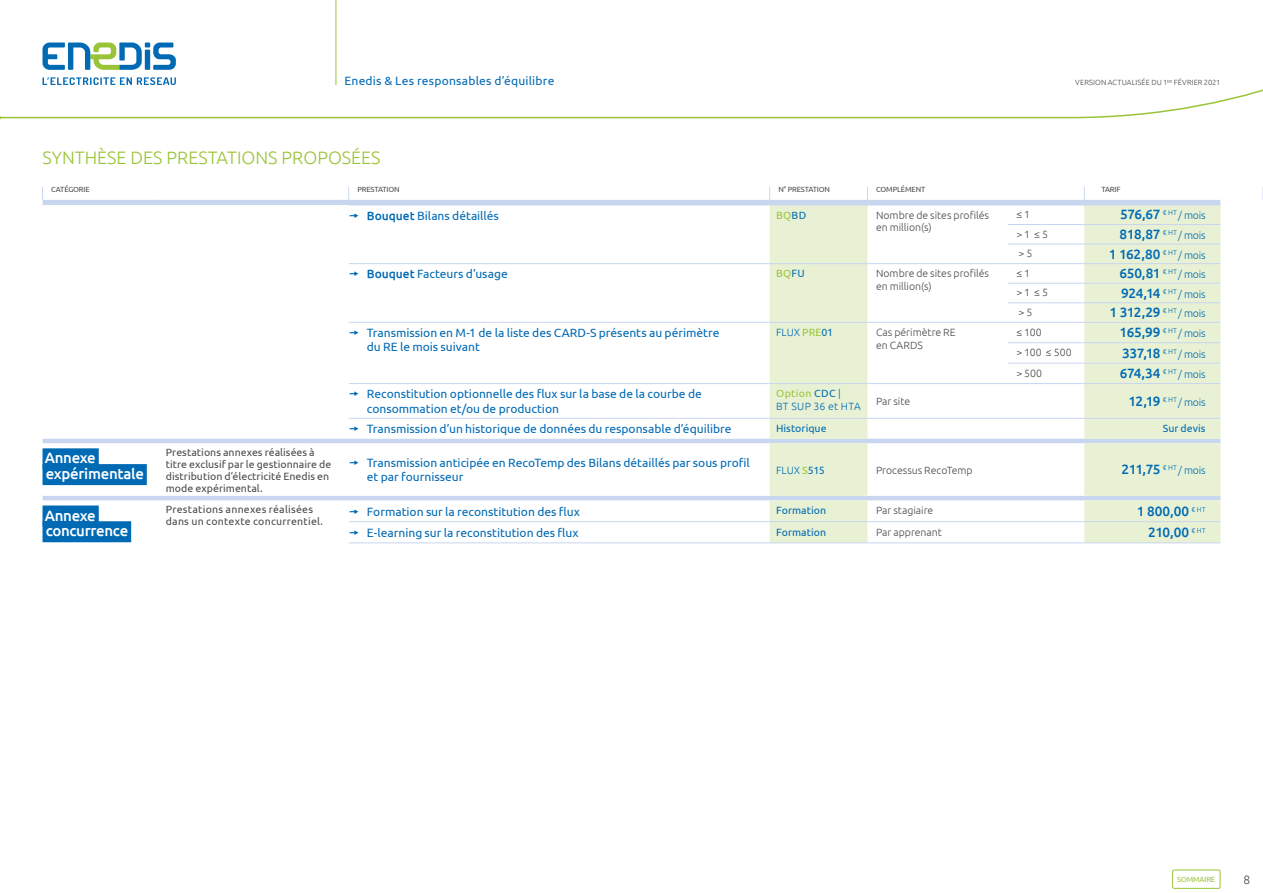
<style>
.page{position:relative;width:1263px;height:893px;background:#fff}
.page>*{position:absolute;margin:0;border:0;box-sizing:border-box;transform-origin:0 0}
.t1{font:300 18px "Ubuntu";color:#9ac437}
.t2{font:500 15px/15.8px "Ubuntu";letter-spacing:-.02em;color:#fff}
.t3{font:500 13.5px "Ubuntu";letter-spacing:-.025em;color:#006ab4}
.t4{font:12px/13.5px "Ubuntu";letter-spacing:-.005em;color:#006ab4}
.t5{font:12px "Ubuntu";letter-spacing:.015em;color:#006ab4}
.t6{font:300 12px "Ubuntu";color:#4a4a49}
.t7{font:300 10.5px/12.6px "Ubuntu";color:#4a4a49}
.t8{font:10.5px/12px "Ubuntu";letter-spacing:.005em;color:#4a4a49}
.t9{font:10.5px "Ubuntu";color:#006ab4}
.t10{font:300 10.5px/12.6px "Ubuntu";letter-spacing:.03em;color:#006ab4}
.t11{font:300 10.5px "Ubuntu";letter-spacing:.005em;color:#006ab4}
.t12{font:10.5px "Ubuntu";letter-spacing:.025em;color:#9ac437}
.t13{font:7.5px "Ubuntu";letter-spacing:-.02em;color:#4a4a49}
.t14{font:300 7.5px "Ubuntu";letter-spacing:.01em;color:#4a4a49}
.t15{font:7.5px "Ubuntu";letter-spacing:-.02em;color:#9ac437}
.s1{font-weight:500}
.s2{color:#006ab4}
.s3{font-weight:300;font-size:10.5px}
.s4{font-weight:400;color:#9ac437}
.s5{font-weight:400}
</style>
<div class="page">
<div style="left:1172px;top:870px;width:48px;height:19px;border:1px solid #9ac437;border-radius:2px"></div>
<svg style="left:43px;top:200px;width:1177px;height:300px"></svg>
<svg style="left:770px;top:206px;width:450px;height:337px"></svg>
<hr style="left:1008px;top:342px;width:76px;height:1px;background:#c9d6ef">
<hr style="left:1084px;top:342px;width:136px;height:1px;background:#c9d6ef">
<hr style="left:1008px;top:363px;width:76px;height:1px;background:#c9d6ef">
<hr style="left:1084px;top:363px;width:136px;height:1px;background:#c9d6ef">
<hr style="left:1008px;top:205px;width:76px;height:1px;background:#c9d6ef">
<hr style="left:1084px;top:205px;width:136px;height:1px;background:#c9d6ef">
<hr style="left:1008px;top:224px;width:76px;height:1px;background:#c9d6ef">
<hr style="left:1084px;top:224px;width:136px;height:1px;background:#c9d6ef">
<hr style="left:1008px;top:244px;width:76px;height:1px;background:#c9d6ef">
<hr style="left:1084px;top:244px;width:136px;height:1px;background:#c9d6ef">
<hr style="left:1008px;top:263px;width:76px;height:1px;background:#c9d6ef">
<hr style="left:1084px;top:263px;width:136px;height:1px;background:#c9d6ef">
<hr style="left:1008px;top:283px;width:76px;height:1px;background:#c9d6ef">
<hr style="left:1084px;top:283px;width:136px;height:1px;background:#c9d6ef">
<hr style="left:1008px;top:302px;width:76px;height:1px;background:#c9d6ef">
<hr style="left:1084px;top:302px;width:136px;height:1px;background:#c9d6ef">
<hr style="left:1008px;top:322px;width:76px;height:1px;background:#c9d6ef">
<hr style="left:1084px;top:322px;width:136px;height:1px;background:#c9d6ef">
<hr style="left:349px;top:383px;width:421px;height:1px;background:#c9d6ef">
<hr style="left:770px;top:383px;width:97px;height:1px;background:#c9d6ef">
<hr style="left:867px;top:383px;width:141px;height:1px;background:#c9d6ef">
<hr style="left:1008px;top:383px;width:76px;height:1px;background:#c9d6ef">
<hr style="left:1084px;top:383px;width:136px;height:1px;background:#c9d6ef">
<hr style="left:349px;top:418px;width:421px;height:1px;background:#c9d6ef">
<hr style="left:770px;top:418px;width:97px;height:1px;background:#c9d6ef">
<hr style="left:867px;top:418px;width:141px;height:1px;background:#c9d6ef">
<hr style="left:1008px;top:418px;width:76px;height:1px;background:#c9d6ef">
<hr style="left:1084px;top:418px;width:136px;height:1px;background:#c9d6ef">
<hr style="left:348px;top:205px;width:422px;height:1px;background:#c9d6ef">
<hr style="left:770px;top:205px;width:97px;height:1px;background:#c9d6ef">
<hr style="left:867px;top:205px;width:141px;height:1px;background:#c9d6ef">
<hr style="left:349px;top:263px;width:421px;height:1px;background:#c9d6ef">
<hr style="left:770px;top:263px;width:97px;height:1px;background:#c9d6ef">
<hr style="left:867px;top:263px;width:141px;height:1px;background:#c9d6ef">
<hr style="left:349px;top:322px;width:421px;height:1px;background:#c9d6ef">
<hr style="left:770px;top:322px;width:97px;height:1px;background:#c9d6ef">
<hr style="left:867px;top:322px;width:141px;height:1px;background:#c9d6ef">
<hr style="left:349px;top:521px;width:421px;height:1px;background:#c9d6ef">
<svg style="left:42px;top:187px;width:1px;height:13px"></svg>
<svg style="left:348px;top:187px;width:1px;height:18px"></svg>
<svg style="left:769px;top:187px;width:1px;height:18px"></svg>
<svg style="left:867px;top:187px;width:1px;height:18px"></svg>
<svg style="left:1084px;top:187px;width:1px;height:18px"></svg>
<svg style="left:1262px;top:187px;width:1px;height:13px"></svg>
<hr style="left:770px;top:521px;width:97px;height:1px;background:#c9d6ef">
<hr style="left:867px;top:521px;width:141px;height:1px;background:#c9d6ef">
<hr style="left:1008px;top:521px;width:76px;height:1px;background:#c9d6ef">
<hr style="left:1084px;top:521px;width:136px;height:1px;background:#c9d6ef">
<hr style="left:349px;top:543px;width:421px;height:1px;background:#c9d6ef">
<hr style="left:770px;top:543px;width:97px;height:1px;background:#c9d6ef">
<hr style="left:867px;top:543px;width:141px;height:1px;background:#c9d6ef">
<hr style="left:1008px;top:543px;width:76px;height:1px;background:#c9d6ef">
<hr style="left:1084px;top:543px;width:136px;height:1px;background:#c9d6ef">
<div style="left:43px;top:448px;width:56px;height:21px;background:#006ab4"></div>
<div style="left:43px;top:464px;width:104px;height:21px;background:#006ab4"></div>
<div style="left:43px;top:505px;width:56px;height:21px;background:#006ab4"></div>
<div style="left:43px;top:521px;width:88px;height:21px;background:#006ab4"></div>
<svg style="left:0;top:0;width:1263px;height:119px"></svg>
<svg style="left:350px;top:213px;width:8px;height:5px"></svg>
<svg style="left:350px;top:272px;width:8px;height:4px"></svg>
<svg style="left:350px;top:330px;width:8px;height:5px"></svg>
<svg style="left:350px;top:392px;width:8px;height:4px"></svg>
<svg style="left:350px;top:426px;width:8px;height:5px"></svg>
<svg style="left:350px;top:461px;width:8px;height:4px"></svg>
<p class="t5" style="left:344px;top:76px;width:211px">Enedis &amp; Les responsables d’équilibre</p>
<p class="t14" style="left:1075px;top:79px;width:147px">VERSION ACTUALISÉE DU 1<sup>ER</sup> FÉVRIER 2021</p>
<h1 class="t1" style="left:43px;top:149px;width:339px">SYNTHÈSE DES PRESTATIONS PROPOSÉES</h1>
<p class="t13" style="left:51px;top:186px;width:40px">CATÉGORIE</p>
<p class="t13" style="left:357px;top:186px;width:44px">PRESTATION</p>
<p class="t13" style="left:778px;top:186px;width:53px">N° PRESTATION</p>
<p class="t13" style="left:876px;top:186px;width:51px">COMPLÉMENT</p>
<p class="t13" style="left:1101px;top:186px;width:21px">TARIF</p>
<p class="t4" style="left:367px;top:209px;width:133px"><span class="s1">Bouquet</span> Bilans détaillés</p>
<p class="t12" style="left:776px;top:210px;width:32px">BQ<span class="s2">BD</span></p>
<p class="t7" style="left:876px;top:208px;width:115px">Nombre de sites profilés en million(s)</p>
<p class="t7" style="left:1016px;top:208px;width:15px">≤ 1</p>
<p class="t3" style="left:1120px;top:208px;width:87px">576,67 <sup>€</sup> <sup>HT</sup> <span class="s3">/ mois</span></p>
<p class="t7" style="left:1016px;top:227px;width:33px">&gt; 1 ≤ 5</p>
<p class="t3" style="left:1119px;top:228px;width:87px">818,87 <sup>€</sup> <sup>HT</sup> <span class="s3">/ mois</span></p>
<p class="t7" style="left:1018px;top:248px;width:15px">&gt; 5</p>
<p class="t3" style="left:1109px;top:248px;width:98px">1 162,80 <sup>€</sup> <sup>HT</sup> <span class="s3">/ mois</span></p>
<p class="t4" style="left:367px;top:268px;width:142px"><span class="s1">Bouquet</span> Facteurs d’usage</p>
<p class="t12" style="left:776px;top:269px;width:30px">BQ<span class="s2">FU</span></p>
<p class="t7" style="left:876px;top:267px;width:115px">Nombre de sites profilés en million(s)</p>
<p class="t7" style="left:1016px;top:267px;width:15px">≤ 1</p>
<p class="t3" style="left:1119px;top:267px;width:88px">650,81 <sup>€</sup> <sup>HT</sup> <span class="s3">/ mois</span></p>
<p class="t7" style="left:1016px;top:286px;width:33px">&gt; 1 ≤ 5</p>
<p class="t3" style="left:1121px;top:287px;width:86px">924,14 <sup>€</sup> <sup>HT</sup> <span class="s3">/ mois</span></p>
<p class="t7" style="left:1018px;top:307px;width:15px">&gt; 5</p>
<p class="t3" style="left:1109px;top:306px;width:98px">1 312,29 <sup>€</sup> <sup>HT</sup> <span class="s3">/ mois</span></p>
<p class="t4" style="left:367px;top:327px;width:354px">Transmission en M-1 de la liste des CARD-S présents au périmètre du RE le mois suivant</p>
<p class="t11" style="left:776px;top:328px;width:59px">FLUX <span class="s4">PRE</span><span class="s5">01</span></p>
<p class="t7" style="left:876px;top:327px;width:81px">Cas périmètre RE en CARDS</p>
<p class="t7" style="left:1016px;top:326px;width:27px">≤ 100</p>
<p class="t3" style="left:1119px;top:326px;width:87px">165,99 <sup>€</sup> <sup>HT</sup> <span class="s3">/ mois</span></p>
<p class="t7" style="left:1016px;top:346px;width:57px">&gt; 100 ≤ 500</p>
<p class="t3" style="left:1122px;top:347px;width:85px">337,18 <sup>€</sup> <sup>HT</sup> <span class="s3">/ mois</span></p>
<p class="t7" style="left:1016px;top:367px;width:27px">&gt; 500</p>
<p class="t3" style="left:1120px;top:367px;width:87px">674,34 <sup>€</sup> <sup>HT</sup> <span class="s3">/ mois</span></p>
<p class="t4" style="left:367px;top:387px;width:336px;line-height:14.4px">Reconstitution optionnelle des flux sur la base de la courbe de consommation et/ou de production</p>
<p class="t10" style="left:776px;top:388px;width:86px"><span class="s4">Option</span> <span class="s5">CDC</span> |<br>BT SUP 36 et HTA</p>
<p class="t7" style="left:876px;top:396px;width:36px">Par site</p>
<p class="t3" style="left:1128px;top:395px;width:78px">12,19 <sup>€</sup> <sup>HT</sup> <span class="s3">/ mois</span></p>
<p class="t4" style="left:367px;top:423px;width:366px">Transmission d’un historique de données du responsable d’équilibre</p>
<p class="t9" style="left:776px;top:424px;width:52px">Historique</p>
<p class="t9" style="left:1163px;top:424px;width:44px">Sur devis</p>
<p class="t2" style="left:45px;top:451px;width:101px">Annexe expérimentale</p>
<p class="t8" style="left:166px;top:446px;width:167px">Prestations annexes réalisées à titre exclusif par le gestionnaire de distribution d’électricité Enedis en mode expérimental.</p>
<p class="t4" style="left:367px;top:456px;width:384px">Transmission anticipée en RecoTemp des Bilans détaillés par sous profil et par fournisseur</p>
<p class="t11" style="left:776px;top:465px;width:50px">FLUX <span class="s4">S</span><span class="s5">515</span></p>
<p class="t7" style="left:876px;top:464px;width:98px">Processus RecoTemp</p>
<p class="t3" style="left:1122px;top:463px;width:85px">211,75 <sup>€</sup> <sup>HT</sup> <span class="s3">/ mois</span></p>
<p class="t2" style="left:45px;top:508px;width:85px">Annexe concurrence</p>
<p class="t8" style="left:166px;top:503px;width:159px">Prestations annexes réalisées dans un contexte concurrentiel.</p>
<p class="t4" style="left:367px;top:504px;width:215px">Formation sur la reconstitution des flux</p>
<p class="t9" style="left:776px;top:506px;width:52px">Formation</p>
<p class="t7" style="left:876px;top:505px;width:59px">Par stagiaire</p>
<p class="t3" style="left:1137px;top:505px;width:70px">1 800,00 <sup>€</sup> <sup>HT</sup></p>
<p class="t4" style="left:367px;top:525px;width:213px">E-learning sur la reconstitution des flux</p>
<p class="t9" style="left:776px;top:527px;width:52px">Formation</p>
<p class="t7" style="left:876px;top:526px;width:67px">Par apprenant</p>
<p class="t3" style="left:1148px;top:526px;width:59px">210,00 <sup>€</sup> <sup>HT</sup></p>
<p class="t15" style="left:1177px;top:876px;width:40px">SOMMAIRE</p>
<p class="t6" style="left:1243px;top:875px;width:8px">8</p>
</div>
